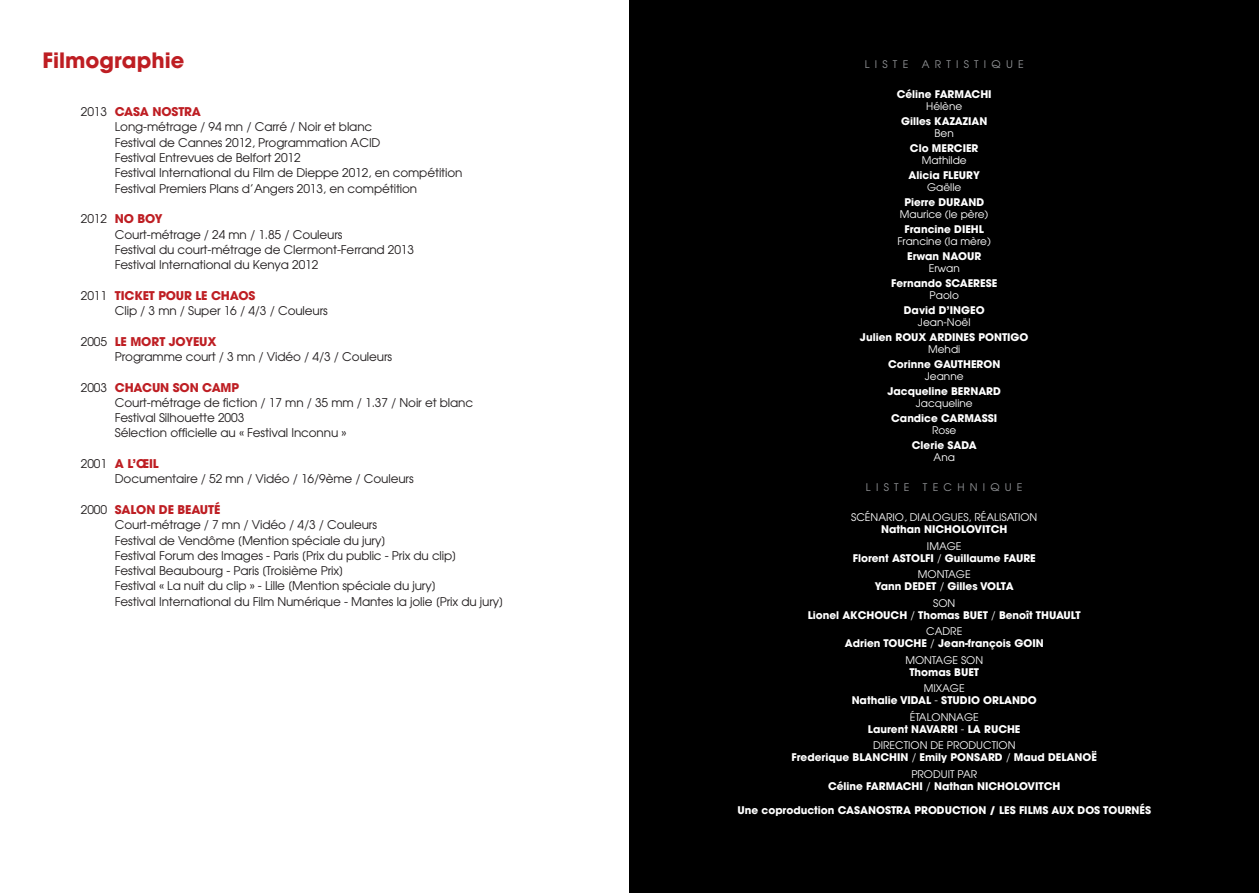
<style>
.page{position:relative;width:1259px;height:893px;background:#fff}
.page>*{position:absolute;margin:0;border:0;box-sizing:border-box;transform-origin:0 0}
.t1{font:700 21px "Avant Garde";color:#be1e23}
.t2{font:12px/15.3px "Avant Garde";letter-spacing:-.01em;color:#231f20}
.t3{font:700 12px/15.3px "Avant Garde";letter-spacing:-.01em;color:#be1e23}
.t4{font:700 10.5px/12px "Avant Garde";color:#fff}
.t5{font:10.5px/16.5px "Avant Garde";color:#fff}
.t6{font:10.5px "Avant Garde";letter-spacing:.5em;color:#939598}
.s1{font-weight:400;color:#231f20}
.s2{font-weight:700;color:#be1e23}
.s3{font-weight:400}
.s4{font-weight:700}
</style>
<div class="page">
<div style="left:629px;top:0;width:630px;height:893px;background:#000"></div>
<h1 class="t1" style="left:43px;top:46px;width:143px">Filmographie</h1>
<p class="t3" style="left:81px;top:104px;width:122px"><span class="s1">2013</span> Casa Nostra<br><span class="s1">L</span></p>
<p class="t2" style="left:115px;top:119px;width:349px;text-indent:5px">ong-métrage / 94 mn / Carré / Noir et blanc<br>Festival de Cannes 2012, Programmation ACID<br>Festival Entrevues de Belfort 2012<br>Festival International du Film de Dieppe 2012, en compétition Festival Premiers Plans d’Angers 2013, en compétition</p>
<p class="t2" style="left:115px;top:211px;width:301px;text-indent:-34px">2012 <span class="s2">No Boy<br></span>Court-métrage / 24 mn / 1.85 / Couleurs<br>Festival du court-métrage de Clermont-Ferrand 2013<br>Festival International du Kenya 2012</p>
<p class="t2" style="left:115px;top:287px;width:214px;text-indent:-34px">2011 <span class="s2">Ticket pour le chaos<br></span>Clip / 3 mn / Super 16 / 4/3 / Couleurs</p>
<p class="t2" style="left:115px;top:333px;width:279px;text-indent:-34px">2005 <span class="s2">Le Mort Joyeux<br></span>Programme court / 3 mn / Vidéo / 4/3 / Couleurs</p>
<p class="t3" style="left:81px;top:379px;width:150px"><span class="s1">2003</span> Chacun son camp</p>
<p class="t2" style="left:115px;top:395px;width:360px">Court-métrage de fiction / 17 mn / 35 mm / 1.37 / Noir et blanc</p>
<p class="t2" style="left:115px;top:410px;width:131px">Festival Silhouette 2003</p>
<p class="t2" style="left:81px;top:425px;width:21px">S</p>
<p class="t2" style="left:121px;top:425px;width:227px">élection officielle au « Festival Inconnu »</p>
<p class="t2" style="left:115px;top:456px;width:300px;text-indent:-34px">2001 <span class="s2">A l’œil<br></span>Documentaire / 52 mn / Vidéo / 16/9ème / Couleurs</p>
<p class="t2" style="left:115px;top:502px;width:390px;text-indent:-34px">2000 <span class="s2">Salon de beauté<br></span>Court-métrage / 7 mn / Vidéo / 4/3 / Couleurs<br>Festival de Vendôme [Mention spéciale du jury]<br>Festival Forum des Images - Paris [Prix du public - Prix du clip]<br>Festival Beaubourg - Paris [Troisième Prix]<br>Festival « La nuit du clip » - Lille [Mention spéciale du jury]<br>Festival International du Film Numérique - Mantes la jolie [Prix du jury]</p>
<p class="t6" style="left:864px;top:58px;width:45px">Liste</p>
<p class="t6" style="left:921px;top:58px;width:104px">Artistiq ue</p>
<p class="t4" style="left:896px;top:88px;width:75px">Céline FARMACHI</p>
<p class="t5" style="left:926px;top:98px;width:38px">Hélène</p>
<p class="t4" style="left:901px;top:115px;width:48px">Gilles KAZAZIA</p>
<p class="t4" style="left:979px;top:115px;width:9px">N</p>
<p class="t5" style="left:934px;top:125px;width:21px">Ben</p>
<p class="t4" style="left:910px;top:142px;width:70px">Clo MERCIER</p>
<p class="t5" style="left:921px;top:152px;width:47px">Mathilde</p>
<p class="t4" style="left:908px;top:169px;width:73px">Alicia FLEURY</p>
<p class="t5" style="left:927px;top:179px;width:36px">Gaëlle</p>
<p class="t4" style="left:904px;top:196px;width:81px">Pierre DURAND</p>
<p class="t5" style="left:900px;top:206px;width:90px">Maurice (le père)</p>
<p class="t4" style="left:904px;top:223px;width:74px">Francine DIEHL</p>
<p class="t5" style="left:897px;top:233px;width:95px">Francine (la mère)</p>
<p class="t4" style="left:907px;top:250px;width:75px">Erwan NAOUR</p>
<p class="t5" style="left:928px;top:260px;width:33px">Erwan</p>
<p class="t4" style="left:891px;top:277px;width:107px">Fernando SCAERESE</p>
<p class="t5" style="left:929px;top:287px;width:31px">Paolo</p>
<p class="t4" style="left:904px;top:304px;width:82px">David D’INGEO</p>
<p class="t5" style="left:918px;top:314px;width:54px">Jean-Noël</p>
<p class="t4" style="left:860px;top:331px;width:169px">Julien ROUX ARDINES PONTIGO</p>
<p class="t5" style="left:928px;top:341px;width:34px">Mehdi</p>
<p class="t4" style="left:888px;top:358px;width:114px">Corinne GAUTH ERON</p>
<p class="t5" style="left:925px;top:368px;width:40px">Jeanne</p>
<p class="t4" style="left:887px;top:385px;width:115px">Jacqueline BERNARD</p>
<p class="t5" style="left:916px;top:395px;width:58px">Jacqueline</p>
<p class="t4" style="left:891px;top:412px;width:106px">Candice CARMASSI</p>
<p class="t5" style="left:932px;top:422px;width:26px">Rose</p>
<p class="t4" style="left:912px;top:439px;width:66px">Clerie SADA</p>
<p class="t5" style="left:933px;top:449px;width:23px">Ana</p>
<p class="t6" style="left:866px;top:481px;width:45px">Liste</p>
<p class="t6" style="left:923px;top:481px;width:101px">Tec hn iq ue</p>
<p class="t5" style="left:851px;top:509px;width:35px">SCÉNARIO</p>
<p class="t5" style="left:904px;top:509px;width:21px">, DIALOGUES</p>
<p class="t5" style="left:968px;top:509px;width:13px">, RÉALISA</p>
<p class="t5" style="left:1013px;top:509px;width:25px">TION</p>
<p class="t4" style="left:881px;top:523px;width:59px">Nathan NICHOLOVITCH</p>
<p class="t4" style="left:852px;top:540px;width:184px;text-indent:74px"><span class="s3">IMAGE<br></span>Florent ASTOLFI <span class="s3">/</span> Guillaume FAURE</p>
<p class="t4" style="left:875px;top:568px;width:113px;text-indent:43px"><span class="s3">MONTAGE<br></span>Yann DEDET <span class="s3">/</span> Gilles VOLTA</p>
<p class="t5" style="left:933px;top:594px;width:24px">SO N</p>
<p class="t4" style="left:808px;top:609px;width:60px">Lionel AKCHO</p>
<p class="t4" style="left:926px;top:606px;width:151px;line-height:16.5px;text-indent:-43px">UCH <span class="s3">/</span> Thomas BUET <span class="s3">/</span> Benoît TH UAULT<br><span class="s3">CADRE</span></p>
<p class="t4" style="left:905px;top:635px;width:140px;line-height:16.5px;text-indent:-61px">Adrien TOUCH E <span class="s3">/</span> Jean-françois GOI N<br><span class="s3">MONTAGE</span></p>
<p class="t5" style="left:961px;top:651px;width:24px">SO N</p>
<p class="t4" style="left:909px;top:666px;width:71px">Thomas BUET</p>
<p class="t4" style="left:851px;top:682px;width:186px;text-indent:72px"><span class="s3">MIXAGE<br></span>Nathalie VIDAL <span class="s3">-</span> STUDIO ORLANDO</p>
<p class="t5" style="left:909px;top:708px;width:18px">ÉTALO</p>
<p class="t5" style="left:940px;top:708px;width:24px">NNAGE</p>
<p class="t4" style="left:868px;top:723px;width:60px">Laurent NAVA</p>
<p class="t5" style="left:873px;top:720px;width:149px;text-indent:68px"><span class="s4">RRI</span> - <span class="s4">LA RUCH E<br></span>DIRECTION DE PRODUCTION</p>
<p class="t4" style="left:791px;top:751px;width:97px">Frederique BLANCHI</p>
<p class="t4" style="left:911px;top:749px;width:187px;line-height:16.5px;text-indent:-11px">N <span class="s3">/</span> Emily PONSARD <span class="s3">/</span> Maud DELANOË<br><span class="s3">PRODUIT PAR</span></p>
<p class="t4" style="left:828px;top:780px;width:75px">Céline FARMACHI</p>
<p class="t4" style="left:926px;top:780px;width:67px"><span class="s3">/</span> Nathan NICHOLOVITCH</p>
<p class="t4" style="left:737px;top:804px;width:222px">Une coproduction CASANOSTRA PRODUCTIO</p>
<p class="t4" style="left:978px;top:804px;width:174px">N / LES FILMS AUX DOS TOURNÉS</p>
</div>
